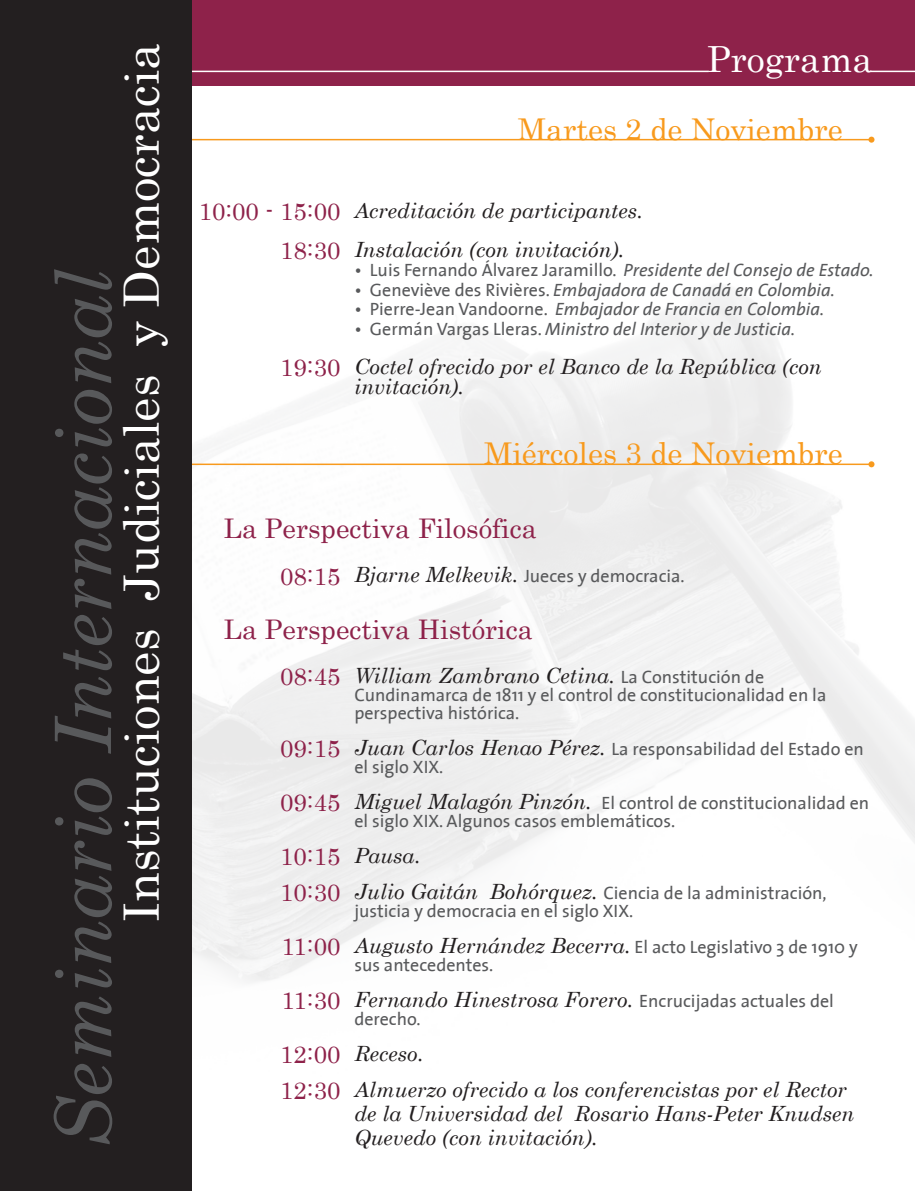
<style>
.page{position:relative;width:915px;height:1191px;background:#fff}
.page>*{position:absolute;margin:0;border:0;box-sizing:border-box;transform-origin:0 0}
.t1{font:italic 77.7px "Century Schoolbook";color:#58595b}
.t2{font:48.75px "Century";color:#fff}
.t3{font:36px "Century";color:#fff}
.t4{font:30px "Century";color:#f89a1d}
.t5{font:27px "Century";color:#8e224a}
.t6{font:24px/36px "Century";color:#8e224a}
.t7{font:italic 21px/39px "Century Schoolbook";color:#231f20}
.t8{font:18px/18px "The Sans";color:#58595b}
.t9{font:italic 18px "The Sans";color:#58595b}
.s1{font-style:italic}
.s2{font-style:normal}
.s3{font-family:"Century";font-size:24px;color:#8e224a}
.s4{font-family:"Century Schoolbook";font-style:italic;font-size:21px;color:#231f20}
.s5{font-family:"The Sans";font-style:normal;font-size:18px;color:#58595b}
</style>
<div class="page">
<img style="left:191px;top:196px;width:723px;height:882px">
<div style="left:0;top:0;width:914px;height:85px;background:#8e224a"></div>
<hr style="left:0;top:71px;width:708px;height:1px;background:#fff">
<hr style="left:870px;top:71px;width:44px;height:1px;background:#fff">
<hr style="left:191px;top:139px;width:681px;height:1px;background:#f89a1d">
<svg style="left:868px;top:137px;width:6px;height:6px"></svg>
<hr style="left:191px;top:463px;width:681px;height:2px;background:#f89a1d">
<svg style="left:868px;top:461px;width:6px;height:6px"></svg>
<div style="left:0;top:0;width:191px;height:1191px;background:#231f20"></div>
<h1 class="t1" style="left:24px;top:1148px;width:880px;rotate:-90deg">Seminario Internacional</h1>
<h2 class="t2" style="left:100px;top:922px;width:880px;rotate:-90deg">Instituciones Judiciales y Democracia</h2>
<h3 class="t3" style="left:706px;top:29px;width:167px">Programa</h3>
<h3 class="t4" style="left:518px;top:103px;width:326px">Martes 2 de Noviembre</h3>
<h3 class="t6" style="left:199px;top:190px;width:143px;line-height:39px;text-align:right">10:00 - 15:00<br>18:30</h3>
<h3 class="t6" style="left:280px;top:347px;width:62px">19:30</h3>
<p class="t7" style="left:354px;top:190px;width:290px">Acreditación de participantes.<br>Instalación (con invitación).</p>
<p class="t8" style="left:354px;top:261px;width:520px">• Luis Fernando Álvarez Jaramillo. <span class="s1">Presidente del Consejo de Estado.</span></p>
<p class="t9" style="left:354px;top:275px;width:482px"><span class="s2">• Geneviève des Rivières.</span> Embajadora de Canadá en Colombia.</p>
<p class="t9" style="left:354px;top:294px;width:471px"><span class="s2">• Pierre-Jean Vandoorne.</span> Embajador de Francia en Colombia.</p>
<p class="t9" style="left:354px;top:314px;width:442px"><span class="s2">• Germán Vargas Lleras.</span> Ministro del Interior y de Justicia.</p>
<p class="t7" style="left:354px;top:356px;width:468px;line-height:19.5px">Coctel ofrecido por el Banco de la República (con invitación).</p>
<h3 class="t4" style="left:484px;top:428px;width:360px">Miércoles 3 de Noviembre</h3>
<h3 class="t5" style="left:224px;top:505px;width:314px">La Perspectiva Filosófica</h3>
<p class="t8" style="left:280px;top:566px;width:406px"><span class="s3">08:15</span> <span class="s4">Bjarne Melkevik.</span> Jueces y democracia.</p>
<h3 class="t5" style="left:224px;top:606px;width:310px">La Perspectiva Histórica</h3>
<h3 class="t6" style="left:280px;top:656px;width:62px">08:45</h3>
<h3 class="t6" style="left:280px;top:728px;width:62px">09:15</h3>
<h3 class="t6" style="left:280px;top:782px;width:62px">09:45</h3>
<h3 class="t6" style="left:280px;top:836px;width:62px">10:15<br>10:30</h3>
<h3 class="t6" style="left:281px;top:926px;width:60px">11:00</h3>
<h3 class="t6" style="left:281px;top:980px;width:60px">11:30</h3>
<h3 class="t6" style="left:280px;top:1034px;width:62px">12:00<br>12:30</h3>
<p class="t7" style="left:354px;top:655px;width:411px">William Zambrano Cetina. <span class="s5">La Constitución de</span></p>
<p class="t8" style="left:354px;top:685px;width:473px">Cundinamarca de 1811 y el control de constitucionalidad en la perspectiva histórica.</p>
<p class="t8" style="left:354px;top:739px;width:511px"><span class="s4">Juan Carlos Henao Pérez.</span> La responsabilidad del Estado en el siglo XIX.</p>
<p class="t8" style="left:354px;top:793px;width:516px"><span class="s4">Miguel Malagón Pinzón.</span> El control de constitucionalidad en el siglo XIX. Algunos casos emblemáticos.</p>
<p class="t7" style="left:354px;top:835px;width:68px">Pausa.</p>
<p class="t8" style="left:354px;top:883px;width:473px"><span class="s4">Julio Gaitán Bohórquez.</span> Ciencia de la administración, justicia y democracia en el siglo XIX.</p>
<p class="t8" style="left:354px;top:937px;width:505px"><span class="s4">Augusto Hernández Becerra.</span> El acto Legislativo 3 de 1910 y sus antecedentes.</p>
<p class="t7" style="left:354px;top:979px;width:481px">Fernando Hinestrosa Forero. <span class="s5">Encrucijadas actuales del</span></p>
<p class="t8" style="left:354px;top:1009px;width:68px">derecho.</p>
<p class="t7" style="left:354px;top:1034px;width:494px;line-height:36px">Receso.<br>Almuerzo ofrecido a los conferencistas por el Rector</p>
<p class="t7" style="left:354px;top:1100px;width:501px;line-height:24px">de la Universidad del Rosario Hans-Peter Knudsen<br>Quevedo (con invitación).</p>
</div>
